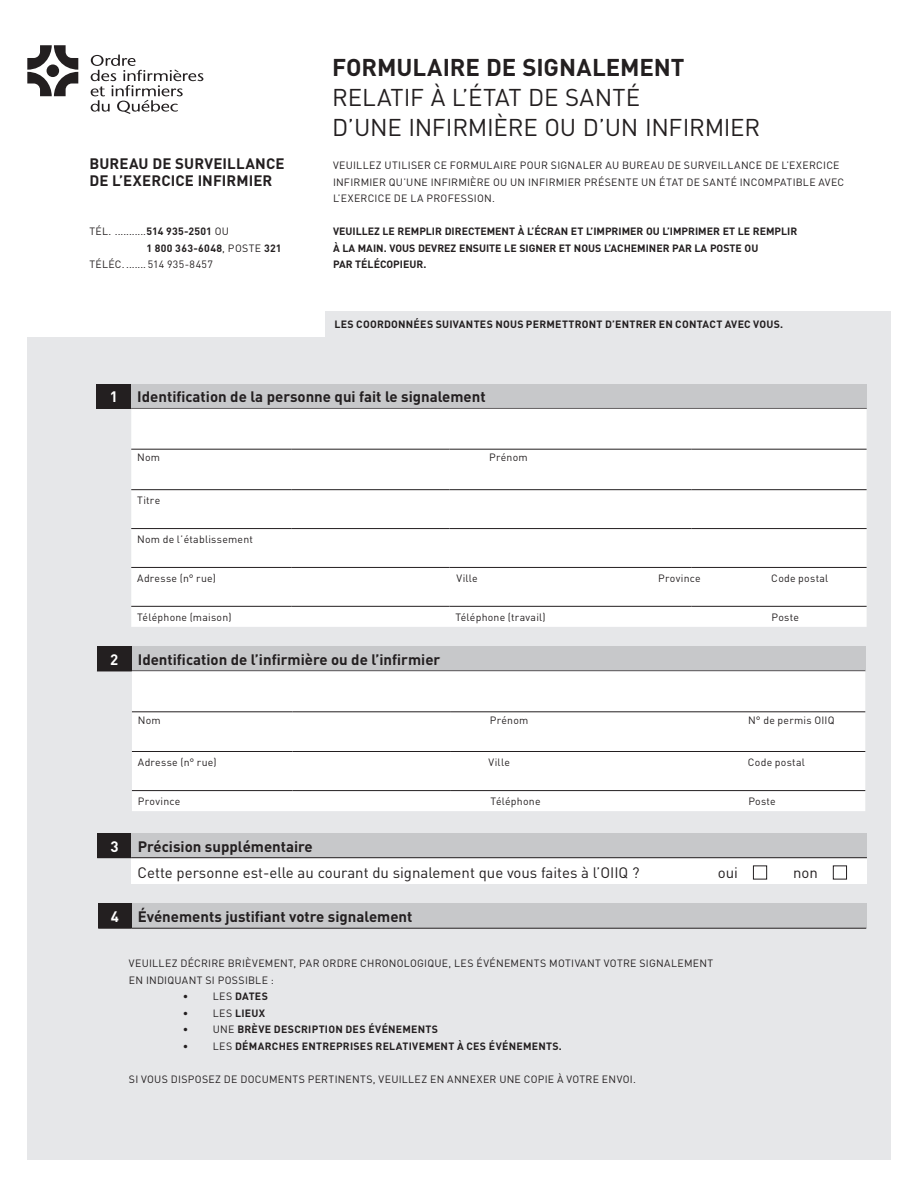
<style>
.page{position:relative;width:918px;height:1188px;background:#fff}
.page>*{position:absolute;margin:0;border:0;box-sizing:border-box;transform-origin:0 0}
.t1{font:24px/30px "DIN";letter-spacing:-.01em;color:#231f20}
.t2{font:700 24px "DIN";letter-spacing:-.005em;color:#231f20}
.t3{font:700 15px/16.5px "DIN";color:#231f20}
.t4{font:15px "DIN";color:#231f20}
.t5{font:700 15px "DIN";color:#fff}
.t6{font:10.5px/16.5px "DIN";letter-spacing:.025em;color:#231f20}
.t7{font:700 10.5px "DIN";letter-spacing:.02em;color:#231f20}
.t8{font:700 10.5px/16.5px "DIN";color:#231f20}
.s1{font-weight:700}
.s2{font-weight:400}
.s3{color:#fff}
</style>
<div class="page">
<div style="left:28px;top:337px;width:863px;height:823px;background:#e6e7e9"></div>
<div style="left:96px;top:384px;width:35px;height:24px;background:#231f20"></div>
<div style="left:131px;top:384px;width:736px;height:24px;background:#c7c8ca"></div>
<hr style="left:96px;top:408px;width:35px;height:1px;background:#231f20">
<hr style="left:131px;top:408px;width:736px;height:1px;background:#231f20">
<div style="left:97px;top:646px;width:35px;height:25px;background:#231f20"></div>
<div style="left:132px;top:646px;width:733px;height:25px;background:#c7c8ca"></div>
<hr style="left:97px;top:671px;width:35px;height:1px;background:#231f20">
<div style="left:132px;top:858px;width:735px;height:26px;background:#fff"></div>
<div style="left:753px;top:866px;width:14px;height:13px;border:1px solid #231f20"></div>
<div style="left:833px;top:866px;width:14px;height:13px;border:1px solid #231f20"></div>
<div style="left:131px;top:409px;width:736px;height:218px;background:#fff"></div>
<hr style="left:131px;top:449px;width:161px;height:1px;background:#231f20">
<hr style="left:292px;top:449px;width:157px;height:1px;background:#231f20">
<hr style="left:449px;top:449px;width:242px;height:1px;background:#231f20">
<hr style="left:691px;top:449px;width:176px;height:1px;background:#231f20">
<hr style="left:131px;top:489px;width:161px;height:1px;background:#231f20">
<hr style="left:292px;top:489px;width:157px;height:1px;background:#231f20">
<hr style="left:449px;top:489px;width:242px;height:1px;background:#231f20">
<hr style="left:691px;top:489px;width:176px;height:1px;background:#231f20">
<hr style="left:131px;top:528px;width:161px;height:1px;background:#231f20">
<hr style="left:292px;top:528px;width:157px;height:1px;background:#231f20">
<hr style="left:449px;top:528px;width:242px;height:1px;background:#231f20">
<hr style="left:691px;top:528px;width:176px;height:1px;background:#231f20">
<hr style="left:131px;top:567px;width:161px;height:1px;background:#231f20">
<hr style="left:292px;top:567px;width:157px;height:1px;background:#231f20">
<hr style="left:449px;top:567px;width:242px;height:1px;background:#231f20">
<hr style="left:691px;top:567px;width:176px;height:1px;background:#231f20">
<hr style="left:131px;top:606px;width:161px;height:1px;background:#231f20">
<hr style="left:292px;top:606px;width:157px;height:1px;background:#231f20">
<hr style="left:449px;top:606px;width:242px;height:1px;background:#231f20">
<hr style="left:691px;top:606px;width:176px;height:1px;background:#231f20">
<div style="left:132px;top:671px;width:733px;height:140px;background:#fff"></div>
<hr style="left:132px;top:711px;width:160px;height:1px;background:#231f20">
<hr style="left:292px;top:711px;width:158px;height:1px;background:#231f20">
<hr style="left:450px;top:711px;width:415px;height:1px;background:#231f20">
<hr style="left:132px;top:751px;width:160px;height:1px;background:#231f20">
<hr style="left:292px;top:751px;width:158px;height:1px;background:#231f20">
<hr style="left:450px;top:751px;width:415px;height:1px;background:#231f20">
<hr style="left:132px;top:790px;width:160px;height:1px;background:#231f20">
<hr style="left:292px;top:790px;width:158px;height:1px;background:#231f20">
<hr style="left:450px;top:790px;width:415px;height:1px;background:#231f20">
<div style="left:98px;top:904px;width:34px;height:24px;background:#231f20"></div>
<div style="left:132px;top:904px;width:734px;height:24px;background:#c7c8ca"></div>
<hr style="left:98px;top:928px;width:34px;height:1px;background:#231f20">
<hr style="left:132px;top:928px;width:734px;height:1px;background:#231f20">
<div style="left:97px;top:833px;width:35px;height:25px;background:#231f20"></div>
<div style="left:132px;top:833px;width:735px;height:25px;background:#c7c8ca"></div>
<hr style="left:132px;top:857px;width:735px;height:1px;background:#231f20">
<div style="left:326px;top:311px;width:565px;height:27px;background:#e6e7e9"></div>
<svg style="left:27px;top:45px;width:51px;height:51px"></svg>
<div style="left:47px;top:64px;width:12px;height:13px;background:#231f20;border-radius:50%"></div>
<svg style="left:91px;top:55px;width:112px;height:59px"></svg>
<h2 class="t3" style="left:89px;top:155px;width:197px">BUREAU DE SURVEILLANCE<br>DE L’EXERCICE INFIRMIER</h2>
<p class="t6" style="left:89px;top:223px;width:141px">TÉL. ...........<span class="s1">514 935-2501</span> OU</p>
<p class="t7" style="left:146px;top:241px;width:137px">1 800 363-6048<span class="s2">, POSTE</span> 321</p>
<p class="t6" style="left:89px;top:256px;width:125px">TÉLÉC. ....... 514 935-8457</p>
<h1 class="t2" style="left:332px;top:52px;width:354px">FORMULAIRE DE SIGNALEMENT</h1>
<h1 class="t1" style="left:332px;top:82px;width:430px">RELATIF À L’ÉTAT DE SANTÉ<br>D’UNE INFIRMIÈRE OU D’UN INFIRMIER</h1>
<p class="t6" style="left:333px;top:157px;width:513px">VEUILLEZ UTILISER CE FORMULAIRE POUR SIGNALER AU BUREAU DE SURVEILLANCE DE L’EXERCICE<br>INFIRMIER QU’UNE INFIRMIÈRE OU UN INFIRMIER PRÉSENTE UN ÉTAT DE SANTÉ INCOMPATIBLE AVEC<br>L’EXERCICE DE LA PROFESSION.</p>
<p class="t8" style="left:333px;top:223px;width:466px">VEUILLEZ LE REMPLIR DIRECTEMENT À L’ÉCRAN ET L’IMPRIMER OU L’IMPRIMER ET LE REMPLIR<br>À LA MAIN. VOUS DEVREZ ENSUITE LE SIGNER ET NOUS L’ACHEMINER PAR LA POSTE OU<br>PAR TÉLÉCOPIEUR.</p>
<p class="t7" style="left:334px;top:318px;width:450px">LES COORDONNÉES SUIVANTES NOUS PERMETTRONT D’ENTRER EN CONTACT AVEC VOUS.</p>
<h2 class="t5" style="left:110px;top:387px;width:10px">1</h2>
<h2 class="t3" style="left:137px;top:388px;width:350px">Identification de la personne qui fait le signalement</h2>
<p class="t6" style="left:137px;top:449px;width:24px">Nom</p>
<p class="t6" style="left:489px;top:449px;width:40px">Prénom</p>
<p class="t6" style="left:137px;top:492px;width:25px">Titre</p>
<p class="t6" style="left:137px;top:531px;width:117px">Nom de l’établissement</p>
<p class="t6" style="left:137px;top:570px;width:80px">Adresse (n° rue)</p>
<p class="t6" style="left:457px;top:570px;width:23px">Ville</p>
<p class="t6" style="left:658px;top:570px;width:44px">Province</p>
<p class="t6" style="left:771px;top:570px;width:59px">Code postal</p>
<p class="t6" style="left:137px;top:609px;width:96px">Téléphone (maison)</p>
<p class="t6" style="left:455px;top:609px;width:92px">Téléphone (travail)</p>
<p class="t6" style="left:772px;top:609px;width:29px">Poste</p>
<h2 class="t5" style="left:110px;top:650px;width:10px">2</h2>
<h2 class="t3" style="left:138px;top:651px;width:304px">Identification de l’infirmière ou de l’infirmier</h2>
<p class="t6" style="left:138px;top:711px;width:24px">Nom</p>
<p class="t6" style="left:490px;top:711px;width:40px">Prénom</p>
<p class="t6" style="left:748px;top:711px;width:88px">N° de permis OIIQ</p>
<p class="t6" style="left:138px;top:754px;width:80px">Adresse (n° rue)</p>
<p class="t6" style="left:489px;top:754px;width:23px">Ville</p>
<p class="t6" style="left:748px;top:754px;width:59px">Code postal</p>
<p class="t6" style="left:138px;top:793px;width:44px">Province</p>
<p class="t6" style="left:491px;top:793px;width:51px">Téléphone</p>
<p class="t6" style="left:748px;top:793px;width:29px">Poste</p>
<h2 class="t5" style="left:110px;top:836px;width:10px">3</h2>
<h2 class="t3" style="left:138px;top:837px;width:177px">Précision supplémentaire</h2>
<h2 class="t4" style="left:138px;top:863px;width:503px">Cette personne est-elle au courant du signalement que vous faites à l’OIIQ ?</h2>
<h2 class="t4" style="left:718px;top:863px;width:22px">oui</h2>
<h2 class="t4" style="left:793px;top:863px;width:26px">non</h2>
<h2 class="t3" style="left:111px;top:908px;width:303px"><span class="s3">4</span> Événements justifiant votre signalement</h2>
<p class="t6" style="left:129px;top:955px;width:586px">VEUILLEZ DÉCRIRE BRIÈVEMENT, PAR ORDRE CHRONOLOGIQUE, LES ÉVÉNEMENTS MOTIVANT VOTRE SIGNALEMENT<br>EN INDIQUANT SI POSSIBLE :</p>
<p class="t7" style="left:183px;top:990px;width:87px"><span class="s2">• LES</span> DATES</p>
<p class="t7" style="left:183px;top:1006px;width:84px"><span class="s2">• LES</span> LIEUX</p>
<p class="t7" style="left:183px;top:1023px;width:257px"><span class="s2">• UNE</span> BRÈVE DESCRIPTION DES ÉVÉNEMENTS</p>
<p class="t7" style="left:183px;top:1039px;width:381px"><span class="s2">• LES</span> DÉMARCHES ENTREPRISES RELATIVEMENT À CES ÉVÉNEMENTS.</p>
<p class="t6" style="left:129px;top:1071px;width:508px">SI VOUS DISPOSEZ DE DOCUMENTS PERTINENTS, VEUILLEZ EN ANNEXER UNE COPIE À VOTRE ENVOI.</p>
</div>
